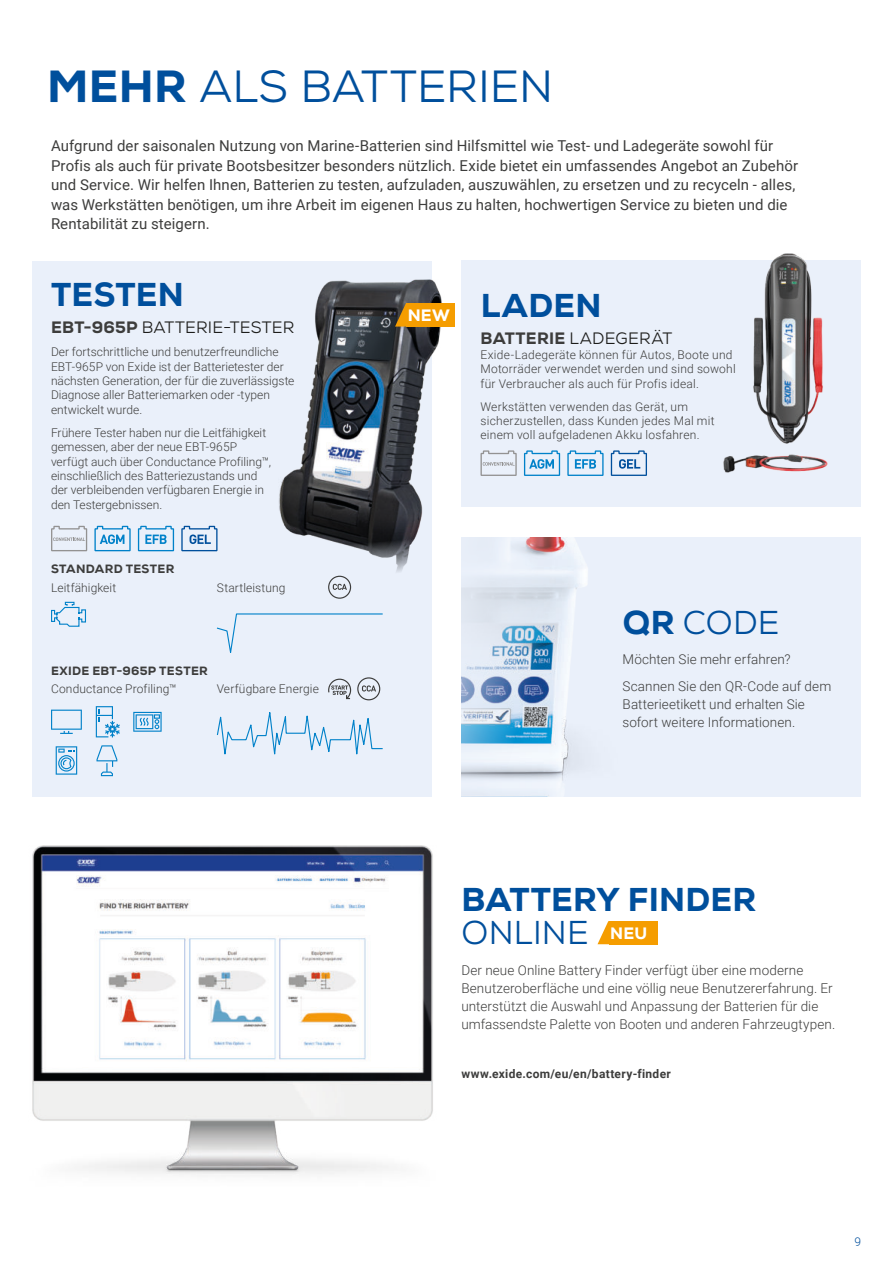
<style>
.page{position:relative;width:893px;height:1263px;background:#fff}
.page>*{position:absolute;margin:0;border:0;box-sizing:border-box;transform-origin:0 0}
.t1{font:45px "Nexa";color:#004f9c}
.t2{font:800 33px/33px "Nexa";letter-spacing:.005em;color:#004f9c}
.t3{font:33px "Nexa";color:#004f9c}
.t4{font:16.5px "Nexa";letter-spacing:.015em;color:#1d1d1b}
.t5{font:800 16.5px "Nexa";color:#fff}
.t6{font:15px/19.5px "Roboto";letter-spacing:.005em;color:#3d3d3c}
.t7{font:300 13.5px/18px "Roboto";letter-spacing:.01em;color:#3d3d3c}
.t8{font:300 12px/14.4px "Roboto";letter-spacing:.005em;color:#3d3d3c}
.t9{font:700 12px "Roboto";letter-spacing:.03em;color:#3d3d3c}
.t10{font:800 12px "Nexa";letter-spacing:.025em;color:#3d3d3c}
.t11{font:300 12px "Roboto";color:#004f9c}
.s1{font-weight:800}
.s2{font-weight:800;color:#3d3d3c}
.s3{font-weight:400}
</style>
<div class="page">
<svg style="left:597px;top:921px;width:12px;height:23px"></svg>
<div style="left:609px;top:921px;width:48px;height:23px;background:#f59d00"></div>
<img style="left:32px;top:845px;width:401px;height:330px">
<div style="left:461px;top:537px;width:400px;height:259px;background:#eaf0fa"></div>
<img style="left:461px;top:537px;width:127px;height:259px">
<div style="left:461px;top:261px;width:400px;height:246px;background:#eaf0fa"></div>
<img style="left:717px;top:253px;width:119px;height:220px">
<svg style="left:567px;top:450px;width:37px;height:26px"></svg>
<svg style="left:524px;top:450px;width:36px;height:26px"></svg>
<svg style="left:611px;top:450px;width:36px;height:26px"></svg>
<svg style="left:480px;top:450px;width:37px;height:26px"></svg>
<div style="left:32px;top:261px;width:400px;height:535px;background:#eaf0fa"></div>
<img style="left:279px;top:280px;width:163px;height:307px">
<svg style="left:138px;top:526px;width:36px;height:25px"></svg>
<svg style="left:94px;top:526px;width:37px;height:25px"></svg>
<svg style="left:181px;top:526px;width:37px;height:25px"></svg>
<svg style="left:51px;top:526px;width:36px;height:25px"></svg>
<svg style="left:216px;top:677px;width:167px;height:78px"></svg>
<svg style="left:96px;top:706px;width:24px;height:31px"></svg>
<svg style="left:133px;top:712px;width:29px;height:20px"></svg>
<svg style="left:56px;top:746px;width:21px;height:29px"></svg>
<svg style="left:96px;top:745px;width:21px;height:31px"></svg>
<svg style="left:51px;top:710px;width:31px;height:24px"></svg>
<svg style="left:395px;top:303px;width:12px;height:24px"></svg>
<div style="left:407px;top:303px;width:48px;height:24px;background:#f59d00"></div>
<svg style="left:216px;top:613px;width:167px;height:40px"></svg>
<svg style="left:328px;top:576px;width:23px;height:23px"></svg>
<svg style="left:51px;top:601px;width:35px;height:26px"></svg>
<h1 class="t1" style="left:47px;top:62px;width:507px"><span class="s1">MEHR</span> ALS BATTERIEN</h1>
<p class="t6" style="left:51px;top:137px;width:749px">Aufgrund der saisonalen Nutzung von Marine-Batterien sind Hilfsmittel wie Test- und Ladegeräte sowohl für Profis als auch für private Bootsbesitzer besonders nützlich. Exide bietet ein umfassendes Angebot an Zubehör und Service. Wir helfen Ihnen, Batterien zu testen, aufzuladen, auszuwählen, zu ersetzen und zu recyceln - alles, was Werkstätten benötigen, um ihre Arbeit im eigenen Haus zu halten, hochwertigen Service zu bieten und die Rentabilität zu steigern.</p>
<h2 class="t2" style="left:51px;top:275px;width:134px">TESTEN</h2>
<h3 class="t4" style="left:51px;top:319px;width:245px"><span class="s2">EBT-965P</span> BATTERIE-TESTER</h3>
<p class="t8" style="left:51px;top:346px;width:245px">Der fortschrittliche und benutzerfreundliche EBT-965P von Exide ist der Batterietester der nächsten Generation, der für die zuverlässigste Diagnose aller Batteriemarken oder -typen entwickelt wurde.</p>
<p class="t8" style="left:51px;top:426px;width:222px">Frühere Tester haben nur die Leitfähigkeit gemessen, aber der neue EBT-965P verfügt auch über Conductance Profiling™, einschließlich des Batteriezustands und der verbleibenden verfügbaren Energie in den Testergebnissen.</p>
<p class="t10" style="left:51px;top:562px;width:125px">STANDARD TESTER</p>
<p class="t8" style="left:51px;top:581px;width:67px">Leitfähigkeit</p>
<p class="t8" style="left:217px;top:581px;width:70px">Startleistung</p>
<p class="t10" style="left:51px;top:663px;width:158px">EXIDE EBT-965P TESTER</p>
<p class="t8" style="left:51px;top:683px;width:127px">Conductance Profiling™</p>
<p class="t8" style="left:217px;top:683px;width:104px">Verfügbare Energie</p>
<h3 class="t5" style="left:408px;top:306px;width:44px">NEW</h3>
<h2 class="t2" style="left:481px;top:287px;width:122px">LADEN</h2>
<h3 class="t4" style="left:481px;top:330px;width:193px"><span class="s2">BATTERIE</span> LADEGERÄT</h3>
<p class="t8" style="left:480px;top:348px;width:257px">Exide-Ladegeräte können für Autos, Boote und<br>Motorräder verwendet werden und sind sowohl für Verbraucher als auch für Profis ideal.</p>
<p class="t8" style="left:480px;top:400px;width:236px">Werkstätten verwenden das Gerät, um sicherzustellen, dass Kunden jedes Mal mit einem voll aufgeladenen Akku losfahren.</p>
<h2 class="t3" style="left:623px;top:605px;width:158px"><span class="s1">QR</span> CODE</h2>
<p class="t7" style="left:622px;top:647px;width:210px;line-height:26.5px">Möchten Sie mehr erfahren?<br>Scannen Sie den QR-Code auf dem</p>
<p class="t7" style="left:622px;top:696px;width:184px">Batterieetikett und erhalten Sie sofort weitere Informationen.</p>
<h2 class="t2" style="left:462px;top:881px;width:296px">BATTERY FINDER<br><span class="s3">ONLINE</span> <sup>NEU</sup></h2>
<p class="t7" style="left:461px;top:962px;width:375px">Der neue Online Battery Finder verfügt über eine moderne Benutzeroberfläche und eine völlig neue Benutzererfahrung. Er unterstützt die Auswahl und Anpassung der Batterien für die umfassendste Palette von Booten und anderen Fahrzeugtypen.</p>
<p class="t9" style="left:461px;top:1069px;width:211px">www.exide.com/eu/en/battery-finder</p>
<p class="t11" style="left:854px;top:1237px;width:8px">9</p>
</div>
